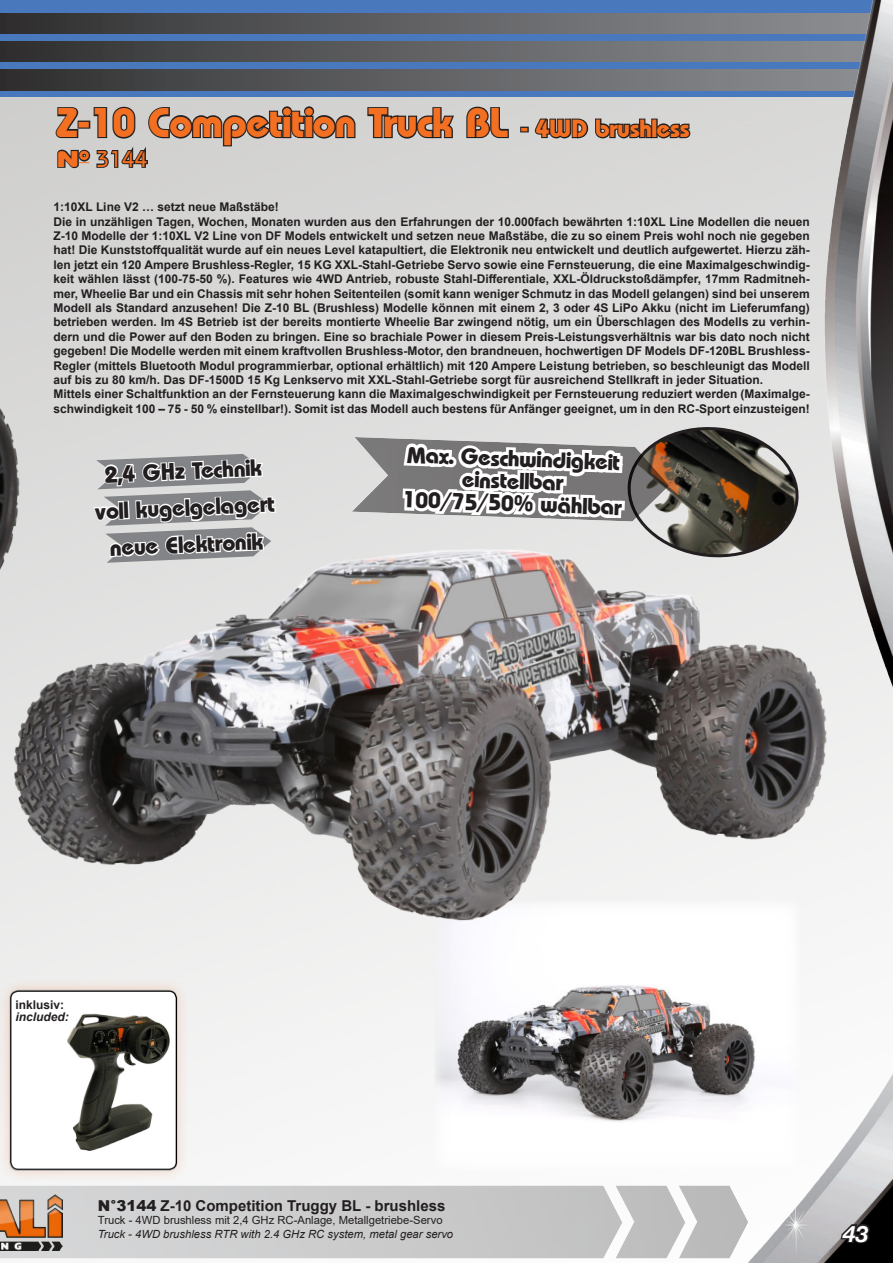
<style>
.page{position:relative;width:893px;height:1263px;background:#fff}
.page>*{position:absolute;margin:0;border:0;box-sizing:border-box;transform-origin:0 0}
.t1{font:700 40.35px "Baustein";color:#f36f21}
.t2{font:700 22.95px "Baustein";color:#231f20}
.t3{font:700 22.5px/22.5px "Baustein";color:#231f20;text-align:center}
.t4{font:italic 700 22.5px "Helvetica Neue";color:#fff}
.t5{font:22.2px "Baustein Normal";color:#f36f21}
.t6{font:700 15px "Arial";color:#231f20}
.t7{font:700 12px/14.4px "Arial";color:#231f20}
.t8{font:italic 700 12px "Arial";color:#231f20}
.t9{font:11.25px "Arial";color:#231f20}
.t10{font:italic 11.25px "Arial";color:#231f20}
.s1{font-size:24.15px}
.s2{font-family:"Baustein";font-weight:700}
.s3{font-weight:900}
</style>
<div class="page">
<div style="left:0;top:0;width:893px;height:96px;background:#4a78bd"></div>
<div style="left:0;top:14px;width:893px;height:20px;background:#343334"></div>
<div style="left:0;top:41px;width:893px;height:20px;background:#343334"></div>
<div style="left:0;top:70px;width:893px;height:21px;background:#343334"></div>
<div style="left:0;top:1186px;width:97px;height:72px;background:#d4d5d6"></div>
<img style="left:97px;top:0;width:796px;height:1263px">
<svg style="left:815px;top:1217px;width:57px;height:28px;background:#787678"></svg>
<img style="left:0;top:1194px;width:63px;height:56px">
<img style="left:0;top:217px;width:54px;height:280px">
<svg style="left:54px;top:105px;width:750px;height:392px;background:#cdcccb"></svg>
<div style="left:0;top:978px;width:189px;height:205px;background:linear-gradient(to bottom,#efe7e2,#f5ede9)"></div>
<div style="left:10px;top:990px;width:166px;height:180px;background:#fff;border-radius:8px"></div>
<div style="left:9px;top:990px;width:168px;height:181px;border:2px solid #000;border-radius:8px"></div>
<img style="left:67px;top:1008px;width:110px;height:156px">
<img style="left:434px;top:977px;width:365px;height:194px">
<img style="left:0;top:497px;width:861px;height:480px">
<h1 class="t1" style="left:57px;top:99px;width:634px">Z-10 Competition Truck BL <span class="s1">- 4WD brushless</span></h1>
<h3 class="t5" style="left:57px;top:147px;width:92px"><span class="s2">N</span><sup>o</sup> 3144</h3>
<p class="t7" style="left:54px;top:200px;width:758px">1:10XL Line V2 … setzt neue Maßstäbe!<br>Die in unzähligen Tagen, Wochen, Monaten wurden aus den Erfahrungen der 10.000fach bewährten 1:10XL Line Modellen die neuen Z-10 Modelle der 1:10XL V2 Line von DF Models entwickelt und setzen neue Maßstäbe, die zu so einem Preis wohl noch nie gegeben hat! Die Kunststoffqualität wurde auf ein neues Level katapultiert, die Elektronik neu entwickelt und deutlich aufgewertet. Hierzu zäh&shy;len jetzt ein 120 Ampere Brushless-Regler, 15 KG XXL-Stahl-Getriebe Servo sowie eine Fernsteuerung, die eine Maximalgeschwindig&shy;keit wählen lässt (100-75-50 %). Features wie 4WD Antrieb, robuste Stahl-Differentiale, XXL-Öldruckstoßdämpfer, 17mm Radmitneh&shy;mer, Wheelie Bar und ein Chassis mit sehr hohen Seitenteilen (somit kann weniger Schmutz in das Modell gelangen) sind bei unserem Modell als Standard anzusehen! Die Z-10 BL (Brushless) Modelle können mit einem 2, 3 oder 4S LiPo Akku (nicht im Lieferumfang) betrieben werden. Im 4S Betrieb ist der bereits montierte Wheelie Bar zwingend nötig, um ein Überschlagen des Modells zu verhin&shy;dern und die Power auf den Boden zu bringen. Eine so brachiale Power in diesem Preis-Leistungsverhältnis war bis dato noch nicht gegeben! Die Modelle werden mit einem kraftvollen Brushless-Motor, den brandneuen, hochwertigen DF Models DF-120BL Brushless-Regler (mittels Bluetooth Modul programmierbar, optional erhältlich) mit 120 Ampere Leistung betrieben, so beschleunigt das Modell auf bis zu 80 km/h. Das DF-1500D 15 Kg Lenkservo mit XXL-Stahl-Getriebe sorgt für ausreichend Stellkraft in jeder Situation.<br>Mittels einer Schaltfunktion an der Fernsteuerung kann die Maximalgeschwindigkeit per Fernsteuerung reduziert werden (Maximalge&shy;schwindigkeit 100 – 75 - 50 % einstellbar!). Somit ist das Modell auch bestens für Anfänger geeignet, um in den RC-Sport einzusteigen!</p>
<h3 class="t3" style="left:404px;top:443px;width:220px;rotate:2deg">Max. Geschwindigkeit einstellbar<br>100/75/50% wählbar</h3>
<h2 class="t2" style="left:104px;top:462px;width:159px;rotate:-3deg">2,4 GHz Technik</h2>
<h2 class="t2" style="left:94px;top:499px;width:182px;rotate:-3deg">voll kugelgelagert</h2>
<h2 class="t2" style="left:109px;top:535px;width:155px;rotate:-3deg">neue Elektronik</h2>
<p class="t7" style="left:16px;top:999px;width:50px">inklusiv:</p>
<p class="t8" style="left:16px;top:1013px;width:55px">included:</p>
<p class="t6" style="left:98px;top:1195px;width:349px"><span class="s3">N°3144</span> Z-10 Competition Truggy BL - brushless</p>
<p class="t9" style="left:98px;top:1216px;width:346px">Truck - 4WD brushless mit 2,4 GHz RC-Anlage, Metallgetriebe-Servo</p>
<p class="t10" style="left:98px;top:1229px;width:357px">Truck - 4WD brushless RTR with 2.4 GHz RC system, metal gear servo</p>
<h3 class="t4" style="left:819px;top:1218px;width:50px">4343</h3>
</div>
